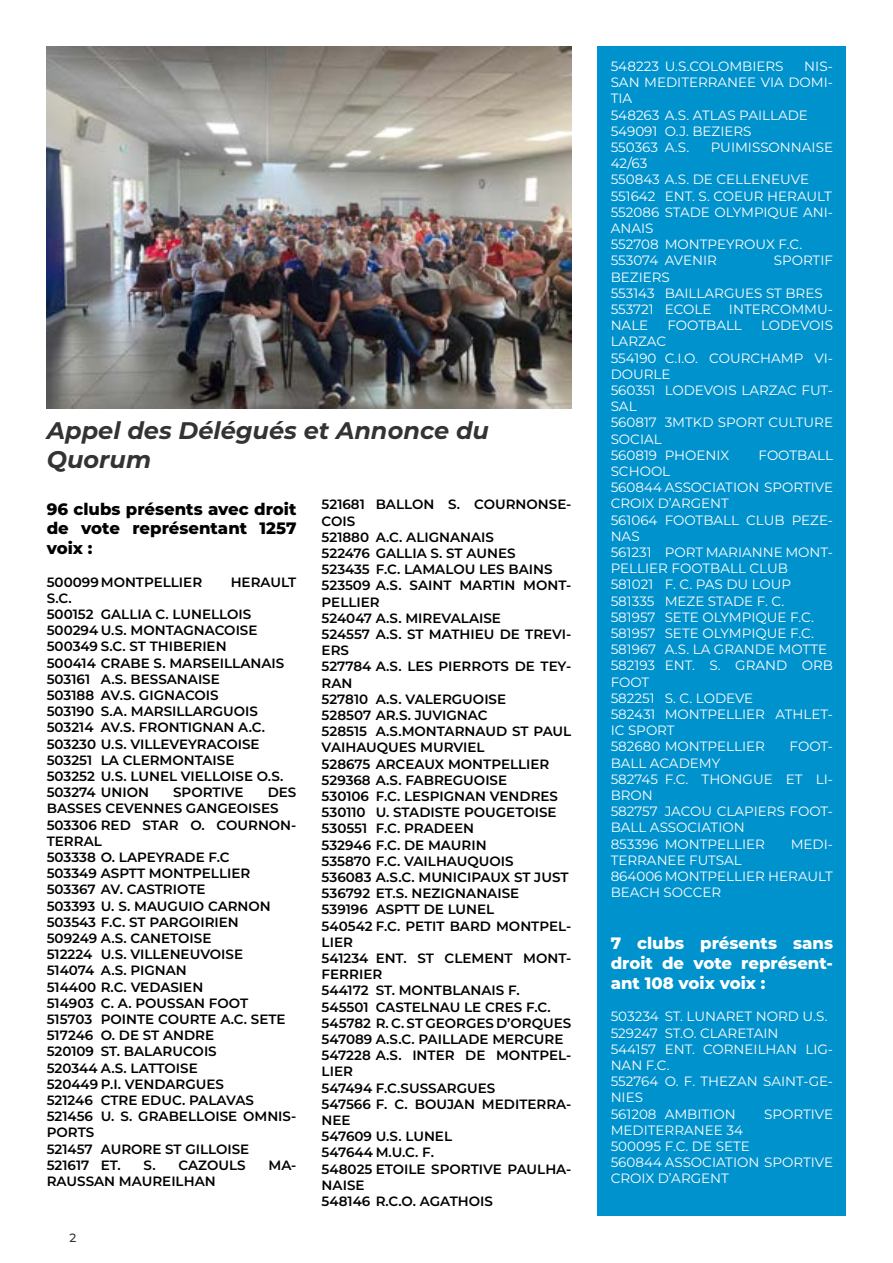
<style>
.page{position:relative;width:893px;height:1263px;background:#fff}
.page>*{position:absolute;margin:0;border:0;box-sizing:border-box;transform-origin:0 0}
.t1{font:italic 700 24px/28.8px "Montserrat";color:#333332}
.t2{font:800 16.5px/19.8px "Montserrat";color:#fff;text-align:justify}
.t3{font:800 16.5px/19.8px "Montserrat";color:#000;text-align:justify}
.t4{font:600 13.5px/16.2px "Montserrat";color:#000}
.t5{font:13.5px/16.2px "Montserrat";color:#fff}
.t6{font:500 12px "Montserrat";color:#333332}
</style>
<div class="page">
<img style="left:47px;top:47px;width:524px;height:361px">
<div style="left:597px;top:47px;width:249px;height:1169px;background:#0092cd"></div>
<h1 class="t1" style="left:47px;top:415px;width:444px">Appel des Délégués et Annonce du<br>Quorum</h1>
<p class="t3" style="left:47px;top:498px;width:251px">96 clubs présents avec droit de vote représentant 1257 voix :</p>
<p class="t4" style="left:47px;top:573px;width:157px">500099MONTPELLIER</p>
<p class="t4" style="left:231px;top:573px;width:67px">HERAULT</p>
<p class="t4" style="left:47px;top:589px;width:239px">S.C.<br>500152 GALLIA C. LUNELLOIS<br>500294 U.S. MONTAGNACOISE<br>500349 S.C. ST THIBERIEN<br>500414 CRABE S. MARSEILLANAIS<br>503161 A.S. BESSANAISE<br>503188 AV.S. GIGNACOIS<br>503190 S.A. MARSILLARGUOIS<br>503214 AV.S. FRONTIGNAN A.C.<br>503230 U.S. VILLEVEYRACOISE<br>503251 LA CLERMONTAISE<br>503252 U.S. LUNEL VIELLOISE O.S.<br>503274 UNION</p>
<p class="t4" style="left:47px;top:784px;width:251px;text-indent:221px">DES<br>BASSES CEVENNES GANGEOISES<br>503306 RED STAR O. COURNON-<br>TERRAL<br>503338 O. LAPEYRADE F.C<br>503349 ASPTT MONTPELLIER<br>503367 AV. CASTRIOTE<br>503393 U. S. MAUGUIO CARNON<br>503543 F.C. ST PARGOIRIEN<br>509249 A.S. CANETOISE<br>512224 U.S. VILLENEUVOISE<br>514074 A.S. PIGNAN<br>514400 R.C. VEDASIEN<br>514903 C. A. POUSSAN FOOT<br>515703 POINTE COURTE A.C. SETE<br>517246 O. DE ST ANDRE<br>520109 ST. BALARUCOIS<br>520344 A.S. LATTOISE<br>520449 P.I. VENDARGUES<br>521246 CTRE EDUC. PALAVAS<br>521456 U. S. GRABELLOISE OMNIS-<br>PORTS<br>521457 AURORE ST GILLOISE<br>521617 ET.</p>
<p class="t4" style="left:173px;top:784px;width:72px">SPORTIVE</p>
<p class="t4" style="left:144px;top:1156px;width:103px">S. CAZOULS</p>
<p class="t4" style="left:268px;top:1156px;width:29px">MA-</p>
<p class="t4" style="left:47px;top:1172px;width:170px">RAUSSAN MAUREILHAN</p>
<p class="t6" style="left:69px;top:1230px;width:8px">2</p>
<p class="t4" style="left:322px;top:496px;width:251px">521681 BALLON S. COURNONSE-<br>COIS<br>521880 A.C. ALIGNANAIS<br>522476 GALLIA S. ST AUNES<br>523435 F.C. LAMALOU LES BAINS<br>523509 A.S. SAINT MARTIN MONT-<br>PELLIER<br>524047 A.S. MIREVALAISE<br>524557 A.S. ST MATHIEU DE TREVI-<br>ERS<br>527784 A.S. LES PIERROTS DE TEY-<br>RAN<br>527810 A.S. VALERGUOISE<br>528507 AR.S. JUVIGNAC<br>528515 A.S.MONTARNAUD ST PAUL<br>VAIHAUQUES MURVIEL<br>528675 ARCEAUX MONTPELLIER<br>529368 A.S. FABREGUOISE<br>530106 F.C. LESPIGNAN VENDRES<br>530110 U. STADISTE POUGETOISE<br>530551 F.C. PRADEEN<br>532946 F.C. DE MAURIN<br>535870 F.C. VAILHAUQUOIS<br>536083 A.S.C. MUNICIPAUX ST JUST<br>536792 ET.S. NEZIGNANAISE<br>539196 ASPTT DE LUNEL<br>540542 F.C. PETIT BARD MONTPEL-<br>LIER<br>541234 ENT. ST CLEMENT MONT-<br>FERRIER<br>544172 ST. MONTBLANAIS F.<br>545501 CASTELNAU LE CRES F.C.<br>545782 R. C. ST GEORGES D’ORQUES<br>547089 A.S.C. PAILLADE MERCURE<br>547228 A.S. INTER DE MONTPEL-<br>LIER<br>547494 F.C.SUSSARGUES<br>547566 F. C. BOUJAN MEDITERRA-<br>NEE<br>547609 U.S. LUNEL<br>547644 M.U.C. F.<br>548025 ETOILE SPORTIVE PAULHA-<br>NAISE<br>548146 R.C.O. AGATHOIS</p>
<p class="t5" style="left:611px;top:58px;width:224px;text-indent:194px">NIS-<br>SAN MEDITERRANEE VIA DOMI-<br>TIA<br>548263 A.S. ATLAS PAILLADE<br>549091 O.J. BEZIERS<br>550363 A.S.</p>
<p class="t5" style="left:611px;top:58px;width:174px">548223 U.S.COLOMBIERS</p>
<p class="t5" style="left:711px;top:139px;width:124px">PUIMISSONNAISE</p>
<p class="t5" style="left:611px;top:155px;width:224px">42/63<br>550843 A.S. DE CELLENEUVE<br>551642 ENT. S. COEUR HERAULT<br>552086 STADE OLYMPIQUE ANI-<br>ANAIS<br>552708 MONTPEYROUX F.C.<br>553074 AVENIR</p>
<p class="t5" style="left:774px;top:252px;width:61px">SPORTIF</p>
<p class="t5" style="left:611px;top:268px;width:214px">BEZIERS<br>553143 BAILLARGUES ST BRES<br>553721 ECOLE</p>
<p class="t5" style="left:729px;top:301px;width:106px">INTERCOMMU-</p>
<p class="t5" style="left:611px;top:317px;width:39px">NALE</p>
<p class="t5" style="left:667px;top:317px;width:76px">FOOTBALL</p>
<p class="t5" style="left:761px;top:317px;width:73px">LODEVOIS</p>
<p class="t5" style="left:611px;top:333px;width:224px">LARZAC<br>554190 C.I.O. COURCHAMP VI-<br>DOURLE<br>560351 LODEVOIS LARZAC FUT-<br>SAL<br>560817 3MTKD SPORT CULTURE<br>SOCIAL<br>560819 PHOENIX</p>
<p class="t5" style="left:759px;top:446px;width:76px">FOOTBALL</p>
<p class="t5" style="left:611px;top:463px;width:224px">SCHOOL<br>560844 ASSOCIATION SPORTIVE<br>CROIX D’ARGENT<br>561064 FOOTBALL CLUB PEZE-<br>NAS<br>561231 PORT MARIANNE MONT-<br>PELLIER FOOTBALL CLUB<br>581021 F. C. PAS DU LOUP<br>581335 MEZE STADE F. C.<br>581957 SETE OLYMPIQUE F.C.<br>581957 SETE OLYMPIQUE F.C.<br>581967 A.S. LA GRANDE MOTTE<br>582193 ENT. S. GRAND ORB<br>FOOT<br>582251 S. C. LODEVE<br>582431 MONTPELLIER ATHLET-<br>IC SPORT<br>582680 MONTPELLIER</p>
<p class="t5" style="left:790px;top:738px;width:45px">FOOT-</p>
<p class="t5" style="left:611px;top:754px;width:224px">BALL ACADEMY<br>582745 F.C. THONGUE ET LI-<br>BRON<br>582757 JACOU CLAPIERS FOOT-<br>BALL ASSOCIATION<br>853396 MONTPELLIER</p>
<p class="t5" style="left:791px;top:835px;width:44px">MEDI-</p>
<p class="t5" style="left:611px;top:851px;width:224px">TERRANEE FUTSAL<br>864006 MONTPELLIER HERAULT<br>BEACH SOCCER</p>
<p class="t2" style="left:611px;top:933px;width:224px">7 clubs présents sans droit de vote représent&shy;ant 108 voix voix :</p>
<p class="t5" style="left:611px;top:1008px;width:224px">503234 ST. LUNARET NORD U.S.<br>529247 ST.O. CLARETAIN<br>544157 ENT. CORNEILHAN LIG-<br>NAN F.C.<br>552764 O. F. THEZAN SAINT-GE-<br>NIES<br>561208 AMBITION</p>
<p class="t5" style="left:764px;top:1105px;width:70px">SPORTIVE</p>
<p class="t5" style="left:611px;top:1121px;width:224px">MEDITERRANEE 34<br>500095 F.C. DE SETE<br>560844 ASSOCIATION SPORTIVE<br>CROIX D’ARGENT</p>
</div>
